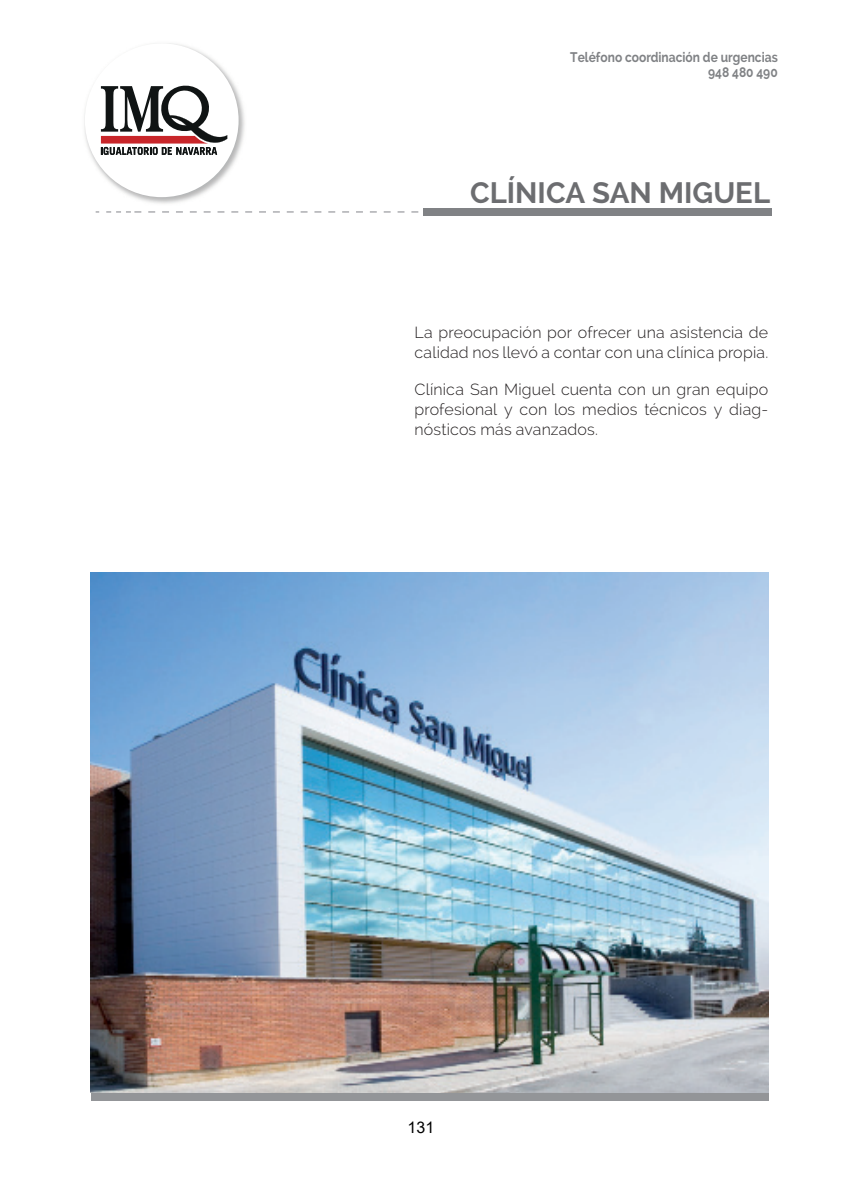
<style>
.page{position:relative;width:842px;height:1191px;background:#fff}
.page>*{position:absolute;margin:0;border:0;box-sizing:border-box;transform-origin:0 0}
.t1{font:700 29.2px "Raleway";color:#6c6d70}
.t2{font:300 16px/20px "Raleway";letter-spacing:.01em;color:#231f20}
.t3{font:16px "Arial";color:#000}
.t4{font:700 13.8px/14.8px "Raleway";color:#808285;text-align:right;scale:.87 1}
</style>
<div class="page">
<img style="left:91px;top:572px;width:677px;height:521px">
<img style="left:84px;top:43px;width:161px;height:161px">
<div style="left:85px;top:43px;width:154px;height:154px;background:#fff;border-radius:50%"></div>
<svg style="left:101px;top:85px;width:126px;height:70px"></svg>
<svg style="left:106px;top:211px;width:313px;height:2px"></svg>
<div style="left:423px;top:208px;width:349px;height:8px;background:#808285"></div>
<div style="left:91px;top:1093px;width:677px;height:7px;background:#939598"></div>
<p class="t4" style="left:570px;top:51px;width:240px">Teléfono coordinación de urgencias<br>948 480 490</p>
<h1 class="t1" style="left:470px;top:179px;width:302px">CLÍNICA SAN MIGUEL</h1>
<p class="t2" style="left:414px;top:324px;width:355px">La preocupación por ofrecer una asistencia de calidad nos llevó a contar con una clínica propia.</p>
<p class="t2" style="left:414px;top:381px;width:355px;text-align:justify">Clínica San Miguel cuenta con un gran equipo profesional y con los medios técnicos y diag&shy;nósticos más avanzados.</p>
<p class="t3" style="left:408px;top:1116px;width:28px">131</p>
</div>
